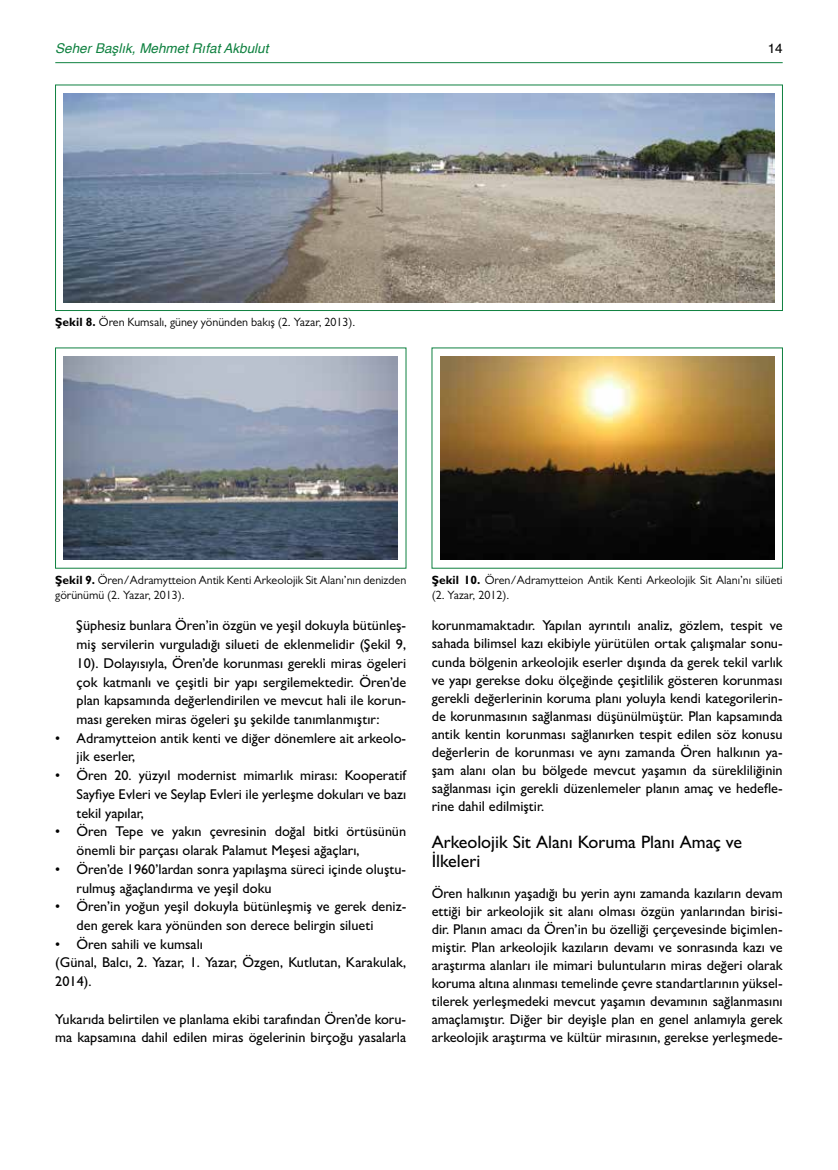
<style>
.page{position:relative;width:838px;height:1170px;background:#fff}
.page>*{position:absolute;margin:0;border:0;box-sizing:border-box;transform-origin:0 0}
.t1{font:500 18px/19px "Gill Sans MT Pro";color:#000}
.t2{font:500 14.25px/18px "Gill Sans MT Pro";color:#000}
.t3{font:italic 13.5px "Helvetica";color:#0f8140}
.t4{font:13.5px "Helvetica";color:#000}
.t5{font:12px/15.3px "Gill Sans MT Pro";color:#000}
.s1{font-weight:700}
</style>
<div class="page">
<hr style="left:55px;top:62px;width:727px;height:1px;background:#0f8140">
<div style="left:55px;top:85px;width:727px;height:226px;border:1px solid #0f8140"></div>
<img style="left:64px;top:93px;width:710px;height:209px">
<img style="left:64px;top:356px;width:334px;height:204px">
<img style="left:440px;top:356px;width:334px;height:204px">
<p class="t3" style="left:55px;top:37px;width:215px">Seher Başlık, Mehmet Rıfat Akbulut</p>
<p class="t4" style="left:767px;top:37px;width:17px">14</p>
<p class="t5" style="left:55px;top:314px;width:302px"><span class="s1">Şekil 8.</span> Ören Kumsalı, güney yönünden bakış (2. Yazar, 2013).</p>
<p class="t5" style="left:55px;top:572px;width:352px"><span class="s1">Şekil 9.</span> Ören/Adramytteion Antik Kenti Arkeolojik Sit Alanı’nın denizden görünümü (2. Yazar, 2013).</p>
<p class="t5" style="left:432px;top:572px;width:352px"><span class="s1">Şekil 10.</span> Ören/Adramytteion Antik Kenti Arkeolojik Sit Alanı’nı silüeti (2. Yazar, 2012).</p>
<p class="t2" style="left:77px;top:616px;width:331px;line-height:18.8px;text-align:justify">Şüphesiz bunlara Ören’in özgün ve yeşil dokuyla bütünleş&shy;miş servilerin vurguladığı silueti de eklenmelidir (Şekil 9, 10). Dolayısıyla, Ören’de korunması gerekli miras ögeleri çok katmanlı ve çeşitli bir yapı sergilemektedir. Ören’de plan kapsamında değerlendirilen ve mevcut hali ile korun&shy;ması gereken miras ögeleri şu şekilde tanımlanmıştır:</p>
<p class="t2" style="left:77px;top:728px;width:331px;line-height:18.8px;text-indent:-21px">• Adramytteion antik kenti ve diğer dönemlere ait arkeolo&shy;jik eserler,</p>
<p class="t2" style="left:77px;top:765px;width:331px;line-height:18.8px;text-align:justify;text-indent:-21px">• Ören 20. yüzyıl modernist mimarlık mirası: Kooperatif Sayfiye Evleri ve Seylap Evleri ile yerleşme dokuları ve bazı tekil yapılar,</p>
<p class="t2" style="left:77px;top:822px;width:331px;line-height:18.8px;text-indent:-21px">• Ören Tepe ve yakın çevresinin doğal bitki örtüsünün önemli bir parçası olarak Palamut Meşesi ağaçları,</p>
<p class="t2" style="left:77px;top:859px;width:331px;line-height:18.8px;text-indent:-21px">• Ören’de 1960’lardan sonra yapılaşma süreci içinde oluştu&shy;rulmuş ağaçlandırma ve yeşil doku</p>
<p class="t2" style="left:77px;top:896px;width:331px;line-height:18.8px;text-indent:-21px">• Ören’in yoğun yeşil dokuyla bütünleşmiş ve gerek deniz&shy;den gerek kara yönünden son derece belirgin silueti</p>
<p class="t2" style="left:55px;top:934px;width:352px;line-height:18.8px">• Ören sahili ve kumsalı<br>(Günal, Balcı, 2. Yazar, 1. Yazar, Özgen, Kutlutan, Karakulak,<br>2014).</p>
<p class="t2" style="left:55px;top:1009px;width:352px;line-height:18.8px">Yukarıda belirtilen ve planlama ekibi tarafından Ören’de koru&shy;ma kapsamına dahil edilen miras ögelerinin birçoğu yasalarla</p>
<p class="t2" style="left:432px;top:616px;width:352px;text-align:justify">korunmamaktadır. Yapılan ayrıntılı analiz, gözlem, tespit ve sahada bilimsel kazı ekibiyle yürütülen ortak çalışmalar sonu&shy;cunda bölgenin arkeolojik eserler dışında da gerek tekil varlık ve yapı gerekse doku ölçeğinde çeşitlilik gösteren korunması gerekli değerlerinin koruma planı yoluyla kendi kategorilerin&shy;de korunmasının sağlanması düşünülmüştür. Plan kapsamında antik kentin korunması sağlanırken tespit edilen söz konusu değerlerin de korunması ve aynı zamanda Ören halkının ya&shy;şam alanı olan bu bölgede mevcut yaşamın da sürekliliğinin sağlanması için gerekli düzenlemeler planın amaç ve hedefle&shy;rine dahil edilmiştir.</p>
<p class="t1" style="left:432px;top:832px;width:312px">Arkeolojik Sit Alanı Koruma Planı Amaç ve<br>İlkeleri</p>
<p class="t2" style="left:432px;top:884px;width:352px;text-align:justify">Ören halkının yaşadığı bu yerin aynı zamanda kazıların devam ettiği bir arkeolojik sit alanı olması özgün yanlarından birisi&shy;dir. Planın amacı da Ören’in bu özelliği çerçevesinde biçimlen&shy;miştir. Plan arkeolojik kazıların devamı ve sonrasında kazı ve araştırma alanları ile mimari buluntuların miras değeri olarak koruma altına alınması temelinde çevre standartlarının yüksel&shy;tilerek yerleşmedeki mevcut yaşamın devamının sağlanmasını amaçlamıştır. Diğer bir deyişle plan en genel anlamıyla gerek arkeolojik araştırma ve kültür mirasının, gerekse yerleşmede-</p>
</div>
